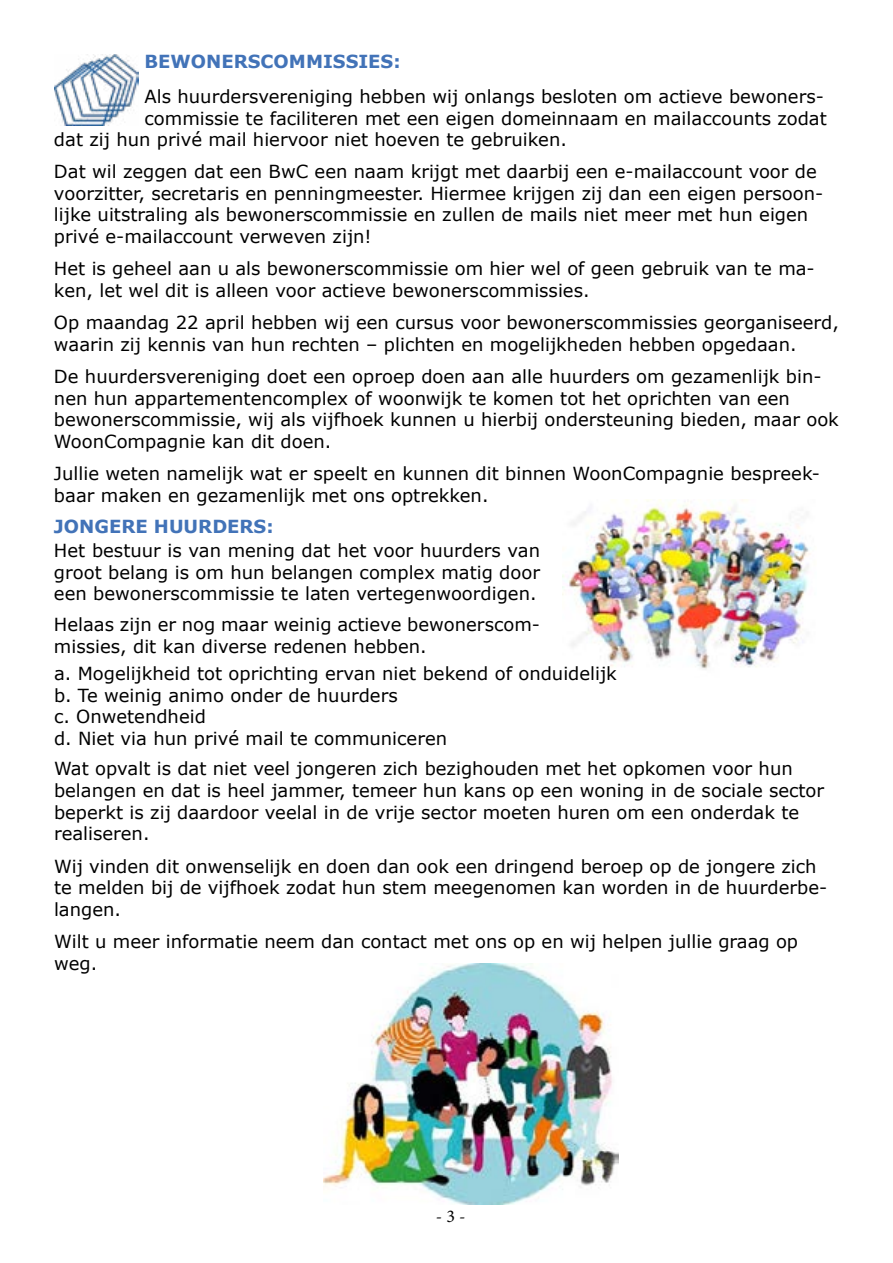
<style>
.page{position:relative;width:893px;height:1263px;background:#fff}
.page>*{position:absolute;margin:0;border:0;box-sizing:border-box;transform-origin:0 0}
.t1{font:18px/21.6px "Verdana";color:#000}
.t2{font:700 18px "Verdana";color:#4273b8}
.t3{font:18px "Minion Pro";color:#000}
</style>
<div class="page">
<img style="left:54px;top:54px;width:84px;height:71px">
<img style="left:563px;top:500px;width:247px;height:170px">
<img style="left:323px;top:963px;width:295px;height:242px">
<p class="t2" style="left:145px;top:50px;width:257px">BEWONERSCOMMISSIES:</p>
<p class="t1" style="left:145px;top:86px;width:681px">Als huurdersvereniging hebben wij onlangs besloten om actieve bewoners-</p>
<p class="t1" style="left:145px;top:108px;width:684px">commissie te faciliteren met een eigen domeinnaam en mailaccounts zodat</p>
<p class="t1" style="left:54px;top:129px;width:514px">dat zij hun privé mail hiervoor niet hoeven te gebruiken.</p>
<p class="t1" style="left:54px;top:161px;width:771px">Dat wil zeggen dat een BwC een naam krijgt met daarbij een e-mailaccount voor de voorzitter, secretaris en penningmeester. Hiermee krijgen zij dan een eigen persoon&shy;lijke uitstraling als bewonerscommissie en zullen de mails niet meer met hun eigen privé e-mailaccount verweven zijn!</p>
<p class="t1" style="left:54px;top:258px;width:762px">Het is geheel aan u als bewonerscommissie om hier wel of geen gebruik van te ma&shy;ken, let wel dit is alleen voor actieve bewonerscommissies.</p>
<p class="t1" style="left:54px;top:312px;width:786px">Op maandag 22 april hebben wij een cursus voor bewonerscommissies georganiseerd, waarin zij kennis van hun rechten – plichten en mogelijkheden hebben opgedaan.</p>
<p class="t1" style="left:54px;top:366px;width:786px">De huurdersvereniging doet een oproep doen aan alle huurders om gezamenlijk bin&shy;nen hun appartementencomplex of woonwijk te komen tot het oprichten van een bewonerscommissie, wij als vijfhoek kunnen u hierbij ondersteuning bieden, maar ook WoonCompagnie kan dit doen.</p>
<p class="t1" style="left:54px;top:463px;width:767px">Jullie weten namelijk wat er speelt en kunnen dit binnen WoonCompagnie bespreek&shy;baar maken en gezamenlijk met ons optrekken.</p>
<p class="t2" style="left:54px;top:515px;width:221px">JONGERE HUURDERS:</p>
<p class="t1" style="left:54px;top:540px;width:488px;text-align:justify">Het bestuur is van mening dat het voor huurders van groot belang is om hun belangen complex matig door een bewonerscommissie te laten vertegenwoordigen.</p>
<p class="t1" style="left:54px;top:614px;width:487px">Helaas zijn er nog maar weinig actieve bewonerscom&shy;missies, dit kan diverse redenen hebben.</p>
<p class="t1" style="left:54px;top:663px;width:564px">a. Mogelijkheid tot oprichting ervan niet bekend of onduidelijk b. Te weinig animo onder de huurders<br>c. Onwetendheid<br>d. Niet via hun privé mail te communiceren</p>
<p class="t1" style="left:54px;top:758px;width:772px">Wat opvalt is dat niet veel jongeren zich bezighouden met het opkomen voor hun belangen en dat is heel jammer, temeer hun kans op een woning in de sociale sector beperkt is zij daardoor veelal in de vrije sector moeten huren om een onderdak te realiseren.</p>
<p class="t1" style="left:54px;top:855px;width:775px">Wij vinden dit onwenselijk en doen dan ook een dringend beroep op de jongere zich te melden bij de vijfhoek zodat hun stem meegenomen kan worden in de huurderbe&shy;langen.</p>
<p class="t1" style="left:54px;top:931px;width:746px">Wilt u meer informatie neem dan contact met ons op en wij helpen jullie graag op weg.</p>
<p class="t3" style="left:436px;top:1204px;width:31px">- 3 -</p>
</div>
